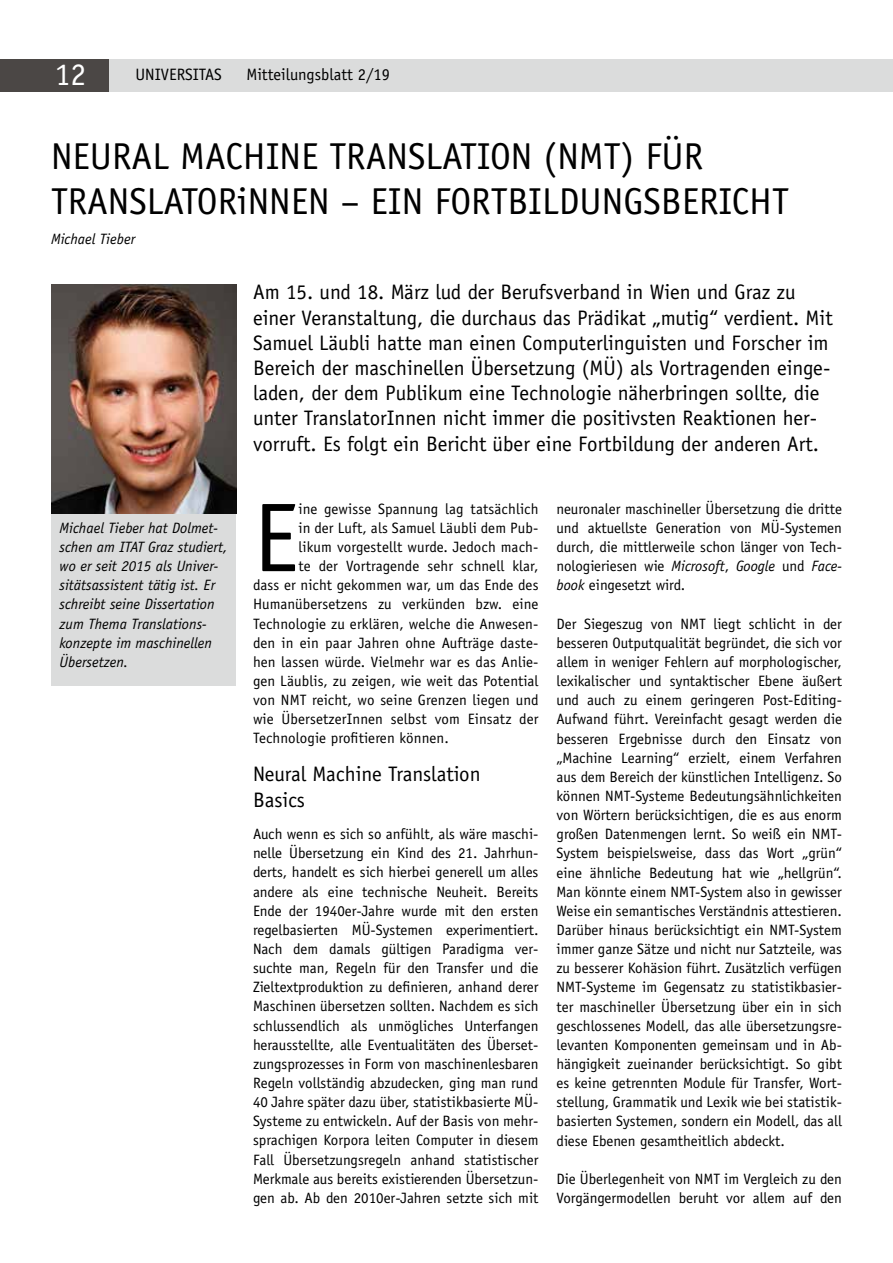
<style>
.page{position:relative;width:893px;height:1263px;background:#fff}
.page>*{position:absolute;margin:0;border:0;box-sizing:border-box;transform-origin:0 0}
.t1{font:97.95px "Officina Sans Std";color:#000}
.t2{font:37.5px/45px "Officina Sans Std";color:#000}
.t3{font:31.5px "Officina Serif Std";color:#fff}
.t4{font:21px/25.2px "Officina Sans Std";color:#000}
.t5{font:16.5px "Officina Sans Std";color:#000}
.t6{font:15px/19.2px "Officina Sans Std";color:#000;text-align:justify}
.t7{font:italic 15px/19.2px "Officina Sans Std";color:#000}
.s1{font-style:italic}
</style>
<div class="page">
<div style="left:0;top:59px;width:893px;height:33px;background:#dbdcdc"></div>
<div style="left:0;top:59px;width:109px;height:33px;background:#4b4745"></div>
<div style="left:51px;top:494px;width:185px;height:192px;background:#dbdcdc"></div>
<img style="left:51px;top:284px;width:185px;height:230px">
<h3 class="t3" style="left:55px;top:56px;width:33px">12</h3>
<p class="t5" style="left:135px;top:65px;width:88px">UNIVERSITAS</p>
<p class="t5" style="left:246px;top:65px;width:145px">Mitteilungsblatt 2/19</p>
<h2 class="t2" style="left:51px;top:133px;width:739px">NEURAL MACHINE TRANSLATION (NMT) FÜR<br>TRANSLATORiNNEN – EIN FORTBILDUNGSBERICHT</h2>
<p class="t7" style="left:51px;top:230px;width:86px">Michael Tieber</p>
<p class="t4" style="left:253px;top:280px;width:581px">Am 15. und 18. März lud der Berufsverband in Wien und Graz zu einer Veranstaltung, die durchaus das Prädikat „mutig“ verdient. Mit Samuel Läubli hatte man einen Computerlinguisten und Forscher im Bereich der maschinellen Übersetzung (MÜ) als Vortragenden einge&shy;laden, der dem Publikum eine Technologie näherbringen sollte, die unter TranslatorInnen nicht immer die positivsten Reaktionen her&shy;vorruft. Es folgt ein Bericht über eine Fortbildung der anderen Art.</p>
<p class="t7" style="left:60px;top:518px;width:169px">Michael Tieber hat Dolmet&shy;schen am ITAT Graz studiert, wo er seit 2015 als Univer&shy;sitätsassistent tätig ist. Er schreibt seine Dissertation zum Thema Translations&shy;konzepte im maschinellen<br>Übersetzen.</p>
<h1 class="t1" style="left:253px;top:481px;width:47px">E</h1>
<p class="t6" style="left:298px;top:499px;width:242px">ine gewisse Spannung lag tatsächlich</p>
<p class="t6" style="left:298px;top:518px;width:242px">in der Luft, als Samuel Läubli dem Pub-</p>
<p class="t6" style="left:298px;top:537px;width:242px">likum vorgestellt wurde. Jedoch mach-</p>
<p class="t6" style="left:298px;top:556px;width:242px">te der Vortragende sehr schnell klar,</p>
<p class="t6" style="left:253px;top:576px;width:287px">dass er nicht gekommen war, um das Ende des</p>
<p class="t6" style="left:253px;top:595px;width:287px">Humanübersetzens zu verkünden bzw. eine</p>
<p class="t6" style="left:253px;top:614px;width:287px">Technologie zu erklären, welche die Anwesen-</p>
<p class="t6" style="left:253px;top:633px;width:287px">den in ein paar Jahren ohne Aufträge daste-</p>
<p class="t6" style="left:253px;top:652px;width:287px">hen lassen würde. Vielmehr war es das Anlie-</p>
<p class="t6" style="left:253px;top:671px;width:287px">gen Läublis, zu zeigen, wie weit das Potential</p>
<p class="t6" style="left:253px;top:690px;width:287px">von NMT reicht, wo seine Grenzen liegen und</p>
<p class="t6" style="left:253px;top:710px;width:287px">wie ÜbersetzerInnen selbst vom Einsatz der</p>
<p class="t6" style="left:253px;top:729px;width:197px">Technologie profitieren können.</p>
<h3 class="t4" style="left:253px;top:762px;width:229px">Neural Machine Translation<br>Basics</h3>
<p class="t6" style="left:253px;top:824px;width:287px">Auch wenn es sich so anfühlt, als wäre maschi&shy;nelle Übersetzung ein Kind des 21. Jahrhun&shy;derts, handelt es sich hierbei generell um alles andere als eine technische Neuheit. Bereits Ende der 1940er-Jahre wurde mit den ersten regelbasierten MÜ-Systemen experimentiert.<br>Nach dem damals gültigen Paradigma ver&shy;suchte man, Regeln für den Transfer und die Zieltextproduktion zu definieren, anhand derer Maschinen übersetzen sollten. Nachdem es sich schlussendlich als unmögliches Unterfangen herausstellte, alle Eventualitäten des Überset&shy;zungsprozesses in Form von maschinenlesbaren Regeln vollständig abzudecken, ging man rund 40 Jahre später dazu über, statistikbasierte MÜ-Systeme zu entwickeln. Auf der Basis von mehr&shy;sprachigen Korpora leiten Computer in diesem Fall Übersetzungsregeln anhand statistischer Merkmale aus bereits existierenden Übersetzun&shy;gen ab. Ab den 2010er-Jahren setzte sich mit</p>
<p class="t6" style="left:556px;top:499px;width:287px">neuronaler maschineller Übersetzung die dritte und aktuellste Generation von MÜ-Systemen durch, die mittlerweile schon länger von Tech&shy;nologieriesen wie <span class="s1">Microsoft</span>, <span class="s1">Google</span> und <span class="s1">Face&shy;book</span> eingesetzt wird.</p>
<p class="t6" style="left:556px;top:614px;width:287px">Der Siegeszug von NMT liegt schlicht in der besseren Outputqualität begründet, die sich vor allem in weniger Fehlern auf morphologischer, lexikalischer und syntaktischer Ebene äußert und auch zu einem geringeren Post-Editing-Aufwand führt. Vereinfacht gesagt werden die besseren Ergebnisse durch den Einsatz von „Machine Learning“ erzielt, einem Verfahren aus dem Bereich der künstlichen Intelligenz. So können NMT-Systeme Bedeutungsähnlichkeiten von Wörtern berücksichtigen, die es aus enorm großen Datenmengen lernt. So weiß ein NMT-System beispielsweise, dass das Wort „grün“ eine ähnliche Bedeutung hat wie „hellgrün“.<br>Man könnte einem NMT-System also in gewisser Weise ein semantisches Verständnis attestieren.<br>Darüber hinaus berücksichtigt ein NMT-System immer ganze Sätze und nicht nur Satzteile, was zu besserer Kohäsion führt. Zusätzlich verfügen NMT-Systeme im Gegensatz zu statistikbasier&shy;ter maschineller Übersetzung über ein in sich geschlossenes Modell, das alle übersetzungsre&shy;levanten Komponenten gemeinsam und in Ab&shy;hängigkeit zueinander berücksichtigt. So gibt es keine getrennten Module für Transfer, Wort&shy;stellung, Grammatik und Lexik wie bei statistik&shy;basierten Systemen, sondern ein Modell, das all diese Ebenen gesamtheitlich abdeckt.</p>
<p class="t6" style="left:556px;top:1169px;width:287px">Die Überlegenheit von NMT im Vergleich zu den<br>Vorgängermodellen beruht vor allem auf den</p>
</div>
